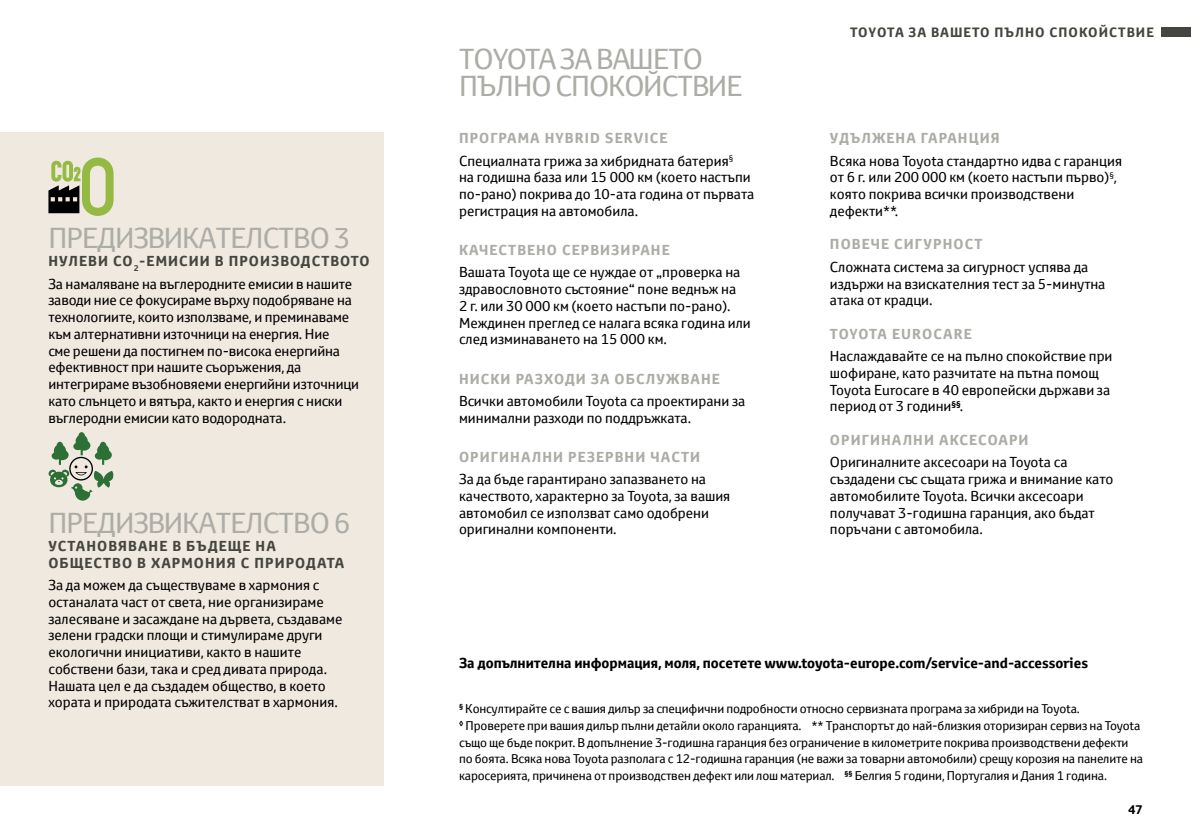
<style>
.page{position:relative;width:1191px;height:834px;background:#fff}
.page>*{position:absolute;margin:0;border:0;box-sizing:border-box;transform-origin:0 0}
.t1{font:28px/27.1px "Toyota Text";letter-spacing:-.03em;color:#adada7}
.t2{font:14px/16.8px "Toyota Text";color:#000}
.t3{font:700 14px "Toyota Text";letter-spacing:.08em;color:#adada7}
.t4{font:700 14px "Toyota Text";color:#000}
.t5{font:700 14px/16.8px "Toyota Text";letter-spacing:.08em;color:#464640}
.t6{font:700 13.12px "Toyota Text";letter-spacing:.08em;color:#464640}
.t7{font:12.25px/16.6px "Toyota Text";letter-spacing:-.01em;color:#000}
.t8{font:700 12.25px "Toyota Text";color:#000}
</style>
<div class="page">
<div style="left:0;top:132px;width:383px;height:653px;background:#f0e9e0"></div>
<svg style="left:48px;top:157px;width:66px;height:59px"></svg>
<svg style="left:48px;top:432px;width:65px;height:69px"></svg>
<div style="left:1161px;top:27px;width:30px;height:10px;background:#464640"></div>
<h1 class="t1" style="left:48px;top:224px;width:303px">ПРЕДИЗВИКАТЕЛСТВО 3</h1>
<p class="t5" style="left:48px;top:253px;width:323px">НУЛЕВИ СО<sub>2</sub>-ЕМИСИИ В ПРОИЗВОДСТВОТО</p>
<p class="t2" style="left:48px;top:275px;width:312px">За намаляване на въглеродните емисии в нашите заводи ние се фокусираме върху подобряване на технологиите, които използваме, и преминаваме към алтернативни източници на енергия. Ние<br>сме решени да постигнем по-висока енергийна ефективност при нашите съоръжения, да интегрираме възобновяеми енергийни източници като слънцето и вятъра, както и енергия с ниски въглеродни емисии като водородната.</p>
<h1 class="t1" style="left:48px;top:508px;width:303px">ПРЕДИЗВИКАТЕЛСТВО 6</h1>
<p class="t5" style="left:48px;top:537px;width:297px">УСТАНОВЯВАНЕ В БЪДЕЩЕ НА<br>ОБЩЕСТВО В ХАРМОНИЯ С ПРИРОДАТА</p>
<p class="t2" style="left:48px;top:576px;width:296px">За да можем да съществуваме в хармония с останалата част от света, ние организираме залесяване и засаждане на дървета, създаваме зелени градски площи и стимулираме други екологични инициативи, както в нашите собствени бази, така и сред дивата природа.<br>Нашата цел е да създадем общество, в което хората и природата съжителстват в хармония.</p>
<h1 class="t1" style="left:459px;top:45px;width:285px">ТОYOTA ЗА ВАШЕТО<br>ПЪЛНО СПОКОЙСТВИЕ</h1>
<p class="t3" style="left:459px;top:129px;width:210px">ПРОГРАМА HYBRID SERVICE</p>
<p class="t2" style="left:459px;top:152px;width:297px">Специалната грижа за хибридната батерия<sup>§<br></sup>на годишна база или 15 000 км (което настъпи по-рано) покрива до 10-ата година от първата регистрация на автомобила.</p>
<p class="t3" style="left:459px;top:241px;width:212px">КАЧЕСТВЕНО СЕРВИЗИРАНЕ</p>
<p class="t2" style="left:459px;top:264px;width:293px">Вашата Toyota ще се нуждае от „проверка на здравословното състояние“ поне веднъж на<br>2 г. или 30 000 км (което настъпи по-рано).<br>Междинен преглед се налага всяка година или след изминаването на 15 000 км.</p>
<p class="t3" style="left:459px;top:369px;width:262px">НИСКИ РАЗХОДИ ЗА ОБСЛУЖВАНЕ</p>
<p class="t2" style="left:459px;top:392px;width:288px">Всички автомобили Toyota са проектирани за минимални разходи по поддръжката.</p>
<p class="t3" style="left:459px;top:447px;width:242px">ОРИГИНАЛНИ РЕЗЕРВНИ ЧАСТИ</p>
<p class="t2" style="left:459px;top:470px;width:273px">За да бъде гарантирано запазването на качеството, характерно за Toyota, за вашия автомобил се използват само одобрени оригинални компоненти.</p>
<p class="t6" style="left:850px;top:24px;width:305px">ТОYOTA ЗА ВАШЕТО ПЪЛНО СПОКОЙСТВИЕ</p>
<p class="t3" style="left:830px;top:129px;width:171px">УДЪЛЖЕНА ГАРАНЦИЯ</p>
<p class="t2" style="left:830px;top:152px;width:293px">Всяка нова Toyota стандартно идва с гаранция от 6 г. или 200 000 км (което настъпи първо)<sup>§</sup>, която покрива всички производствени дефекти**.</p>
<p class="t3" style="left:830px;top:235px;width:154px">ПОВЕЧЕ СИГУРНОСТ</p>
<p class="t2" style="left:830px;top:258px;width:277px">Сложната система за сигурност успява да издържи на взискателния тест за 5-минутна атака от крадци.</p>
<p class="t3" style="left:830px;top:324px;width:143px">TOYOTA EUROCARE</p>
<p class="t2" style="left:830px;top:347px;width:284px">Наслаждавайте се на пълно спокойствие при шофиране, като разчитате на пътна помощ Toyota Eurocare в 40 европейски държави за период от 3 години<sup>§§</sup>.</p>
<p class="t3" style="left:830px;top:430px;width:200px">ОРИГИНАЛНИ АКСЕСОАРИ</p>
<p class="t2" style="left:830px;top:453px;width:285px">Оригиналните аксесоари на Toyota са създадени със същата грижа и внимание като автомобилите Toyota. Всички аксесоари получават 3-годишна гаранция, ако бъдат поръчани с автомобила.</p>
<p class="t4" style="left:459px;top:653px;width:630px">За допълнителна информация, моля, посетете www.toyota-europe.com/service-and-accessories</p>
<p class="t7" style="left:459px;top:700px;width:685px"><sup>§</sup> Консултирайте се с вашия дилър за специфични подробности относно сервизната програма за хибриди на Toyota.<br><sup>◊</sup> Проверете при вашия дилър пълни детайли около гаранцията. ** Транспортът до най-близкия оторизиран сервиз на Toyota също ще бъде покрит. В допълнение 3-годишна гаранция без ограничение в километрите покрива производствени дефекти по боята. Всяка нова Toyota разполага с 12-годишна гаранция (не важи за товарни автомобили) срещу корозия на панелите на каросерията, причинена от производствен дефект или лош материал. <sup>§§</sup> Белгия 5 години, Португалия и Дания 1 година.</p>
<p class="t8" style="left:1128px;top:800px;width:16px">47</p>
</div>
